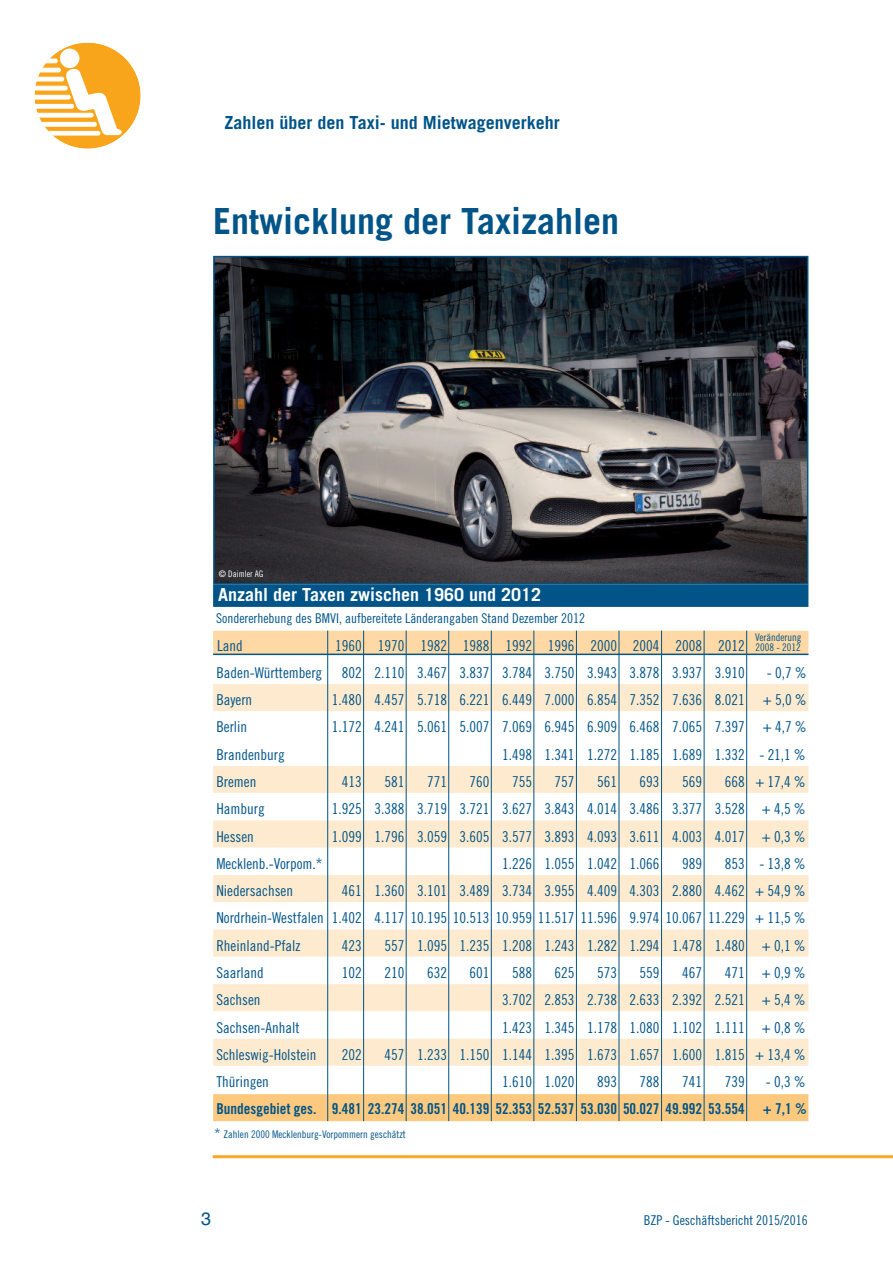
<style>
.page{position:relative;width:893px;height:1263px;background:#fff}
.page>*{position:absolute;margin:0;border:0;box-sizing:border-box;transform-origin:0 0}
.t1{font:700 36px "Trade Gothic";color:#005488}
.t2{font:700 18px "Trade Gothic";color:#005488}
.t3{font:700 18px "Trade Gothic";color:#fff}
.t4{font:18px "Helvetica";color:#005488}
.t5{font:15px/27.3px "Trade Gothic Cond Eighteen";color:#005488;text-align:justify}
.t6{font:15px "Trade Gothic Bold Cond Twenty";color:#005488}
.t7{font:13.5px "Trade Gothic Cond Eighteen";color:#005488}
.t8{font:10.5px/10.5px "Trade Gothic Cond Eighteen";color:#005488}
.t9{font:9px "Trade Gothic Cond Eighteen";color:#fff}
.s1{font-size:13.5px}
</style>
<div class="page">
<div style="left:35px;top:43px;width:106px;height:106px;background:#f9a51b;border-radius:50%"></div>
<div style="left:60px;top:49px;width:19px;height:19px;background:#fff;border-radius:50%"></div>
<svg style="left:34px;top:59px;width:88px;height:76px"></svg>
<hr style="left:213px;top:1155px;width:680px;height:3px;background:#faa928">
<div style="left:213px;top:584px;width:595px;height:23px;background:#005488"></div>
<div style="left:213px;top:631px;width:595px;height:24px;background:#fed8a5"></div>
<hr style="left:213px;top:654px;width:595px;height:1px;background:#005488">
<div style="left:213px;top:684px;width:595px;height:27px;background:#feebcf"></div>
<div style="left:213px;top:766px;width:595px;height:27px;background:#feebcf"></div>
<div style="left:213px;top:820px;width:595px;height:27px;background:#feebcf"></div>
<div style="left:213px;top:875px;width:595px;height:27px;background:#feebcf"></div>
<div style="left:213px;top:929px;width:595px;height:27px;background:#feebcf"></div>
<div style="left:213px;top:984px;width:595px;height:27px;background:#feebcf"></div>
<div style="left:213px;top:1039px;width:595px;height:27px;background:#feebcf"></div>
<div style="left:213px;top:1094px;width:595px;height:27px;background:#fdc97e"></div>
<img style="left:216px;top:259px;width:589px;height:322px">
<div style="left:213px;top:256px;width:595px;height:328px;border:2px solid #005488"></div>
<hr style="left:363px;top:630px;width:1px;height:491px;background:#005488">
<hr style="left:406px;top:630px;width:1px;height:491px;background:#005488">
<hr style="left:448px;top:630px;width:1px;height:491px;background:#005488">
<hr style="left:491px;top:630px;width:1px;height:491px;background:#005488">
<hr style="left:533px;top:630px;width:1px;height:491px;background:#005488">
<hr style="left:576px;top:630px;width:1px;height:491px;background:#005488">
<hr style="left:619px;top:630px;width:1px;height:491px;background:#005488">
<hr style="left:661px;top:630px;width:1px;height:491px;background:#005488">
<hr style="left:704px;top:630px;width:1px;height:491px;background:#005488">
<hr style="left:746px;top:630px;width:1px;height:491px;background:#005488">
<hr style="left:327px;top:630px;width:1px;height:491px;background:#005488">
<p class="t2" style="left:225px;top:116px;width:337px">Zahlen über den Taxi- und Mietwagenverkehr</p>
<h1 class="t1" style="left:213px;top:208px;width:408px">Entwicklung der Taxizahlen</h1>
<p class="t9" style="left:219px;top:570px;width:46px">© Daimler AG</p>
<p class="t3" style="left:218px;top:588px;width:325px">Anzahl der Taxen zwischen 1960 und 2012</p>
<p class="t7" style="left:216px;top:613px;width:370px">Sondererhebung des BMVI, aufbereitete Länderangaben Stand Dezember 2012</p>
<p class="t5" style="left:217px;top:633px;width:27px">Land</p>
<p class="t5" style="left:335px;top:633px;width:411px">1960 1970 1982 1988 1992 1996 2000 2004 2008 2012</p>
<p class="t5" style="left:216px;top:660px;width:107px">Baden-Württemberg</p>
<p class="t5" style="left:342px;top:660px;width:404px">802 2.110 3.467 3.837 3.784 3.750 3.943 3.878 3.937 3.910</p>
<p class="t5" style="left:767px;top:660px;width:41px">- 0,7 %</p>
<p class="t5" style="left:216px;top:687px;width:37px">Bayern</p>
<p class="t5" style="left:332px;top:687px;width:476px">1.480 4.457 5.718 6.221 6.449 7.000 6.854 7.352 7.636 8.021 + 5,0 %</p>
<p class="t5" style="left:216px;top:715px;width:32px">Berlin</p>
<p class="t5" style="left:332px;top:715px;width:476px">1.172 4.241 5.061 5.007 7.069 6.945 6.909 6.468 7.065 7.397 + 4,7 %</p>
<p class="t5" style="left:216px;top:742px;width:70px">Brandenburg</p>
<p class="t5" style="left:502px;top:742px;width:305px">1.498 1.341 1.272 1.185 1.689 1.332 - 21,1 %</p>
<p class="t5" style="left:216px;top:769px;width:42px">Bremen</p>
<p class="t5" style="left:342px;top:769px;width:21px">413</p>
<p class="t5" style="left:384px;top:769px;width:21px">581</p>
<p class="t5" style="left:427px;top:769px;width:21px">771</p>
<p class="t5" style="left:470px;top:769px;width:21px">760</p>
<p class="t5" style="left:512px;top:769px;width:21px">755</p>
<p class="t5" style="left:555px;top:769px;width:21px">757</p>
<p class="t5" style="left:597px;top:769px;width:21px">561</p>
<p class="t5" style="left:640px;top:769px;width:21px">693</p>
<p class="t5" style="left:682px;top:769px;width:21px">569</p>
<p class="t5" style="left:725px;top:769px;width:83px">668 + 17,4 %</p>
<p class="t5" style="left:216px;top:796px;width:50px">Hamburg</p>
<p class="t5" style="left:332px;top:796px;width:475px">1.925 3.388 3.719 3.721 3.627 3.843 4.014 3.486 3.377 3.528 + 4,5 %</p>
<p class="t5" style="left:216px;top:824px;width:39px">Hessen</p>
<p class="t5" style="left:332px;top:824px;width:475px">1.099 1.796 3.059 3.605 3.577 3.893 4.093 3.611 4.003 4.017 + 0,3 %</p>
<p class="t5" style="left:216px;top:851px;width:108px">Mecklenb.-Vorpom.*</p>
<p class="t5" style="left:502px;top:851px;width:159px">1.226 1.055 1.042 1.066</p>
<p class="t5" style="left:682px;top:851px;width:21px">989</p>
<p class="t5" style="left:725px;top:851px;width:83px">853 - 13,8 %</p>
<p class="t5" style="left:216px;top:878px;width:78px">Niedersachsen</p>
<p class="t8" style="left:755px;top:633px;width:48px">Veränderung<br>2008 - 2012</p>
<p class="t5" style="left:216px;top:878px;width:591px;text-indent:126px">461 1.360 3.101 3.489 3.734 3.955 4.409 4.303 2.880 4.462 + 54,9 % Nordrhein-Westfalen 1.402 4.117 10.195 10.513 10.959 11.517 11.596 9.974 10.067 11.229 + 11,5 % Rheinland-Pfalz</p>
<p class="t5" style="left:342px;top:933px;width:21px">423</p>
<p class="t5" style="left:384px;top:933px;width:423px">557 1.095 1.235 1.208 1.243 1.282 1.294 1.478 1.480 + 0,1 %</p>
<p class="t5" style="left:216px;top:960px;width:49px">Saarland</p>
<p class="t5" style="left:342px;top:960px;width:21px">102</p>
<p class="t5" style="left:384px;top:960px;width:21px">210</p>
<p class="t5" style="left:427px;top:960px;width:21px">632</p>
<p class="t5" style="left:470px;top:960px;width:21px">601</p>
<p class="t5" style="left:512px;top:960px;width:21px">588</p>
<p class="t5" style="left:555px;top:960px;width:21px">625</p>
<p class="t5" style="left:597px;top:960px;width:21px">573</p>
<p class="t5" style="left:640px;top:960px;width:21px">559</p>
<p class="t5" style="left:682px;top:960px;width:21px">467</p>
<p class="t5" style="left:725px;top:960px;width:83px">471 + 0,9 %</p>
<p class="t5" style="left:216px;top:987px;width:46px">Sachsen</p>
<p class="t5" style="left:502px;top:987px;width:305px">3.702 2.853 2.738 2.633 2.392 2.521 + 5,4 %</p>
<p class="t5" style="left:216px;top:1015px;width:85px">Sachsen-Anhalt</p>
<p class="t5" style="left:502px;top:1015px;width:305px">1.423 1.345 1.178 1.080 1.102 1.111 + 0,8 %</p>
<p class="t5" style="left:216px;top:1042px;width:101px">Schleswig-Holstein</p>
<p class="t5" style="left:342px;top:1042px;width:21px">202</p>
<p class="t5" style="left:384px;top:1042px;width:423px">457 1.233 1.150 1.144 1.395 1.673 1.657 1.600 1.815 + 13,4 %</p>
<p class="t5" style="left:216px;top:1069px;width:54px">Thüringen</p>
<p class="t5" style="left:502px;top:1069px;width:74px">1.610 1.020</p>
<p class="t5" style="left:597px;top:1069px;width:21px">893</p>
<p class="t5" style="left:640px;top:1069px;width:21px">788</p>
<p class="t5" style="left:682px;top:1069px;width:21px">741</p>
<p class="t5" style="left:725px;top:1069px;width:21px">739</p>
<p class="t5" style="left:766px;top:1069px;width:41px">- 0,3 %</p>
<p class="t6" style="left:216px;top:1103px;width:592px">Bundesgebiet ges. 9.481 23.274 38.051 40.139 52.353 52.537 53.030 50.027 49.992 53.554 + 7,1 %</p>
<p class="t8" style="left:215px;top:1130px;width:193px"><span class="s1">*</span> Zahlen 2000 Mecklenburg-Vorpommern geschätzt</p>
<p class="t4" style="left:201px;top:1208px;width:12px">3</p>
<p class="t7" style="left:644px;top:1215px;width:166px">BZP - Geschäftsbericht 2015/2016</p>
</div>
